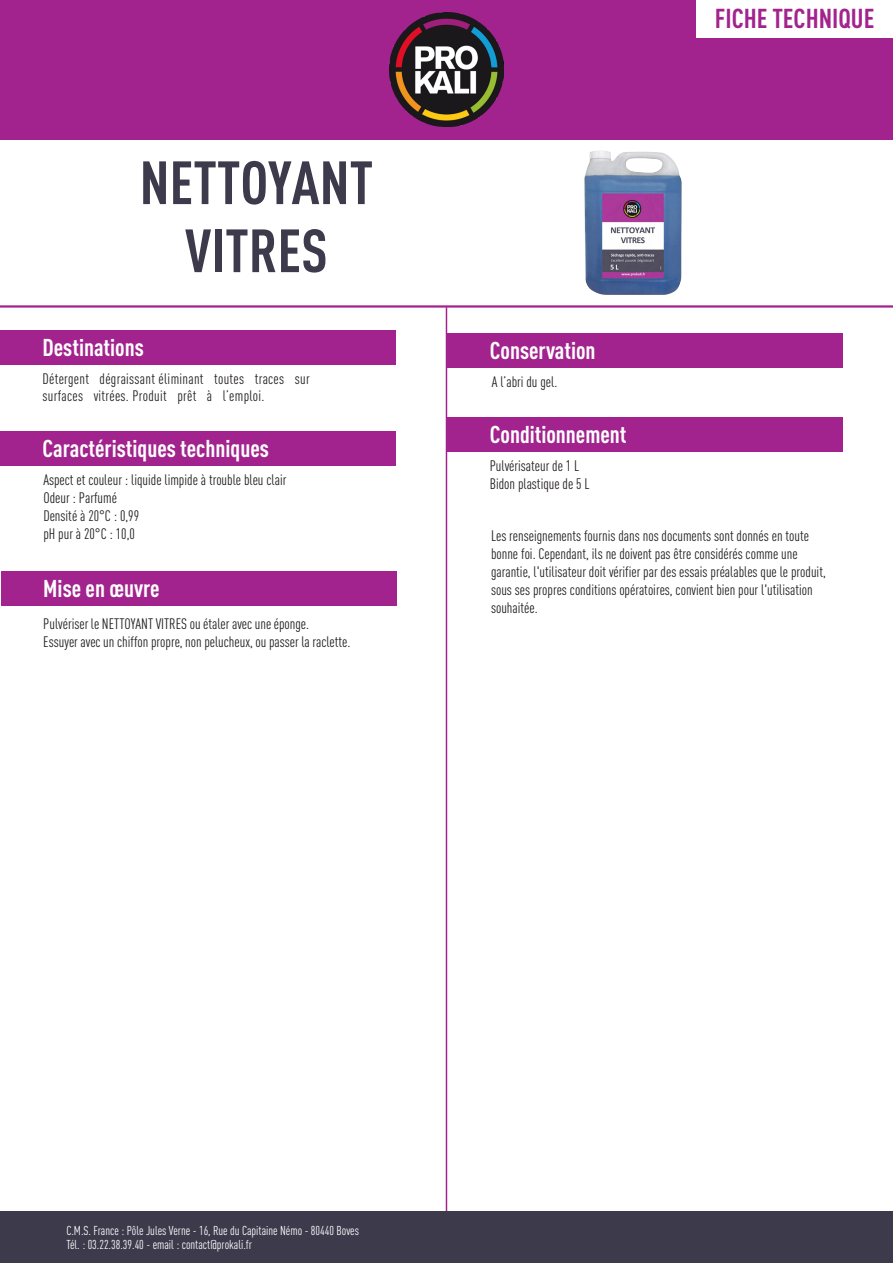
<style>
.page{position:relative;width:893px;height:1263px;background:#fff}
.page>*{position:absolute;margin:0;border:0;box-sizing:border-box;transform-origin:0 0}
.t1{font:700 condensed 60px/68.1px "DIN Pro";color:#3d3a4c;text-align:center}
.t2{font:700 condensed 27px "DIN Pro";color:#a2238e}
.t3{font:700 condensed 24px "DIN Pro";color:#fff}
.t4{font:condensed 15px/18px "DIN Pro";color:#231f20}
.t5{font:condensed 15px/17.7px "DIN Pro";letter-spacing:.02em;color:#231f20}
.t6{font:condensed 12.75px "DIN Pro";color:#fff}
</style>
<div class="page">
<div style="left:0;top:331px;width:395px;height:34px;background:#a2238e"></div>
<div style="left:0;top:0;width:893px;height:139px;background:#a2238e"></div>
<img style="left:389px;top:12px;width:115px;height:115px">
<hr style="left:0;top:305px;width:893px;height:3px;background:#a2238e">
<div style="left:0;top:432px;width:395px;height:34px;background:#a2238e"></div>
<div style="left:1px;top:571px;width:395px;height:34px;background:#a2238e"></div>
<hr style="left:446px;top:307px;width:1px;height:905px;background:#a2238e">
<div style="left:0;top:1212px;width:893px;height:51px;background:#3d3a4c"></div>
<div style="left:696px;top:0;width:197px;height:37px;background:#fff"></div>
<img style="left:584px;top:151px;width:98px;height:144px">
<div style="left:447px;top:333px;width:396px;height:34px;background:#a2238e"></div>
<div style="left:447px;top:417px;width:396px;height:34px;background:#a2238e"></div>
<p class="t1" style="left:140px;top:143px;width:235px">NETTOYANT<br>VITRES</p>
<p class="t3" style="left:43px;top:330px;width:103px">Destinations</p>
<p class="t5" style="left:43px;top:368px;width:269px">Détergent dégraissant éliminant toutes traces sur surfaces vitrées. Produit prêt à l’emploi.</p>
<p class="t3" style="left:43px;top:431px;width:228px">Caractéristiques techniques</p>
<p class="t4" style="left:43px;top:469px;width:244px">Aspect et couleur : liquide limpide à trouble bleu clair<br>Odeur : Parfumé<br>Densité à 20°C : 0,99<br>pH pur à 20°C : 10,0</p>
<p class="t3" style="left:43px;top:570px;width:118px">Mise en œuvre</p>
<p class="t4" style="left:43px;top:614px;width:309px">Pulvériser le NETTOYANT VITRES ou étaler avec une éponge.<br>Essuyer avec un chiffon propre, non pelucheux, ou passer la raclette.</p>
<p class="t2" style="left:715px;top:-2px;width:161px">FICHE TECHNIQUE</p>
<p class="t3" style="left:490px;top:332px;width:107px">Conservation</p>
<p class="t4" style="left:492px;top:371px;width:67px">A l’abri du gel.</p>
<p class="t3" style="left:490px;top:416px;width:138px">Conditionnement</p>
<p class="t4" style="left:490px;top:456px;width:101px;line-height:17.5px">Pulvérisateur de 1 L<br>Bidon plastique de 5 L</p>
<p class="t4" style="left:491px;top:526px;width:336px">Les renseignements fournis dans nos documents sont donnés en toute bonne foi. Cependant, ils ne doivent pas être considérés comme une garantie, l'utilisateur doit vérifier par des essais préalables que le produit, sous ses propres conditions opératoires, convient bien pour l'utilisation souhaitée.</p>
<p class="t6" style="left:66px;top:1221px;width:294px">C.M.S. France : Pôle Jules Verne - 16, Rue du Capitaine Némo - 80440 Boves</p>
<p class="t6" style="left:66px;top:1235px;width:187px">Tél. : 03.22.38.39.40 - email : contact@prokali.fr</p>
</div>
